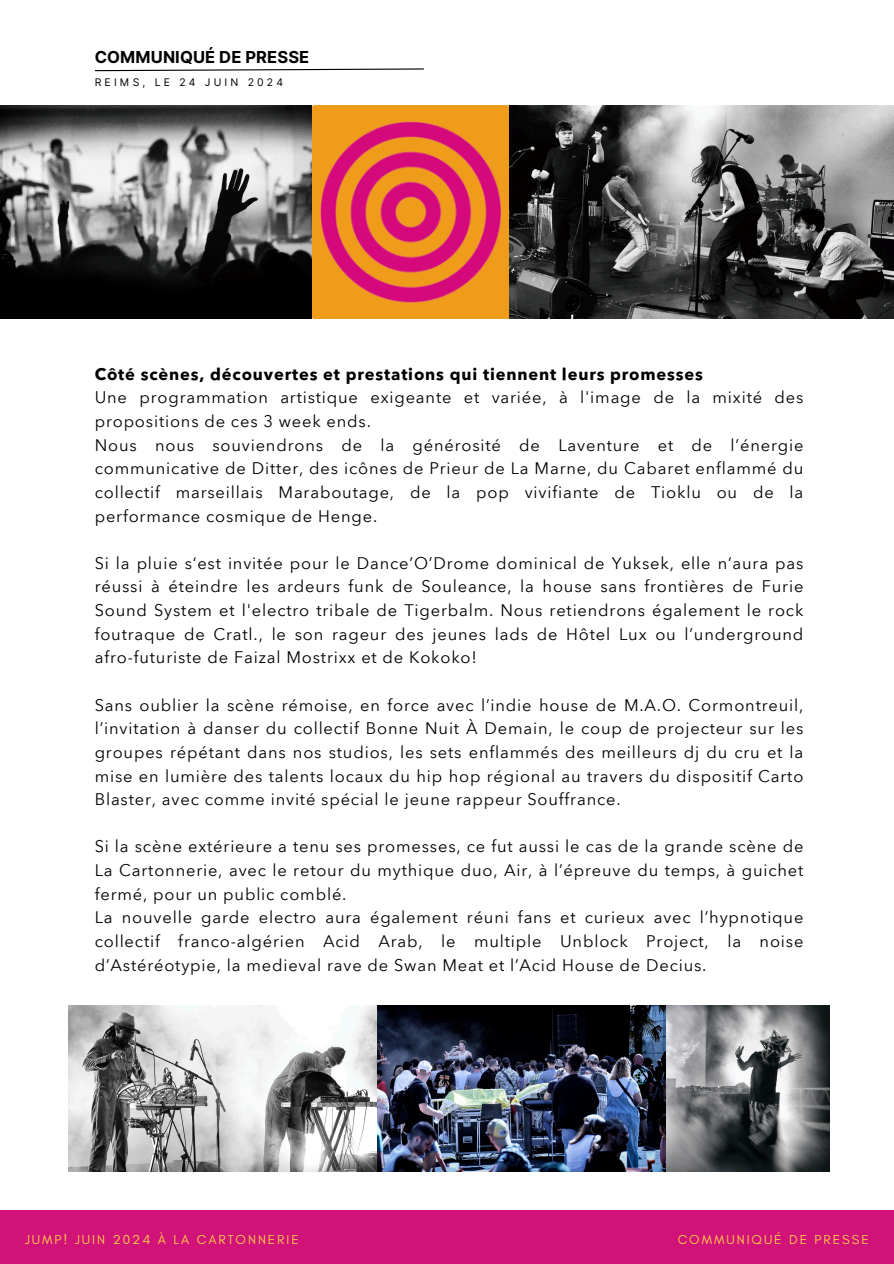
<style>
.page{position:relative;width:894px;height:1264px;background:#fff}
.page>*{position:absolute;margin:0;border:0;box-sizing:border-box;transform-origin:0 0}
.t1{font:16.5px/23.7px "Avenir Next Arabic";letter-spacing:.05em;color:#000}
.t2{font:700 16.5px "Inter";letter-spacing:.005em;color:#000}
.t3{font:13.2px "Glacial Indifference";letter-spacing:.15em;color:#ffcc46}
.t4{font:10.5px "Inter";letter-spacing:.3em;color:#000}
.s1{font-weight:700}
</style>
<div class="page">
<svg style="left:94px;top:68px;width:330px;height:4px"></svg>
<div style="left:0;top:1210px;width:893px;height:53px;background:#d11279"></div>
<img style="left:0;top:105px;width:312px;height:213px">
<img style="left:312px;top:105px;width:203px;height:213px">
<img style="left:509px;top:106px;width:384px;height:212px">
<img style="left:376px;top:1005px;width:453px;height:166px">
<img style="left:69px;top:1005px;width:307px;height:166px">
<p class="t2" style="left:95px;top:47px;width:216px">COMMUNIQUÉ DE PRESSE</p>
<p class="t4" style="left:95px;top:76px;width:190px">REIMS, LE 24 JUIN 2024</p>
<h2 class="t1" style="left:95px;top:362px;width:710px"><span class="s1">Côté scènes, découvertes et prestations qui tiennent leurs promesses<br></span>Une programmation artistique exigeante et variée, à l'image de la mixité des propositions de ces 3 week ends.<br>Nous nous souviendrons de la générosité de Laventure et de l’énergie communicative de Ditter, des icônes de Prieur de La Marne, du Cabaret enflammé du collectif marseillais Maraboutage, de la pop vivifiante de Tioklu ou de la performance cosmique de Henge.</h2>
<h2 class="t1" style="left:95px;top:551px;width:710px;text-align:justify">Si la pluie s‘est invitée pour le Dance’O’Drome dominical de Yuksek, elle n’aura pas réussi à éteindre les ardeurs funk de Souleance, la house sans frontières de Furie Sound System et l'electro tribale de Tigerbalm. Nous retiendrons également le rock foutraque de Cratl., le son rageur des jeunes lads de Hôtel Lux ou l’underground afro-futuriste de Faizal Mostrixx et de Kokoko!</h2>
<h2 class="t1" style="left:95px;top:693px;width:710px;text-align:justify">Sans oublier la scène rémoise, en force avec l’indie house de M.A.O. Cormontreuil, l’invitation à danser du collectif Bonne Nuit À Demain, le coup de projecteur sur les groupes répétant dans nos studios, les sets enflammés des meilleurs dj du cru et la mise en lumière des talents locaux du hip hop régional au travers du dispositif Carto Blaster, avec comme invité spécial le jeune rappeur Souffrance.</h2>
<p class="t1" style="left:95px;top:834px;width:710px">Si la scène extérieure a tenu ses promesses, ce fut aussi le cas de la grande scène de La Cartonnerie, avec le retour du mythique duo, Air, à l’épreuve du temps, à guichet fermé, pour un public comblé.<br>La nouvelle garde electro aura également réuni fans et curieux avec l’hypnotique collectif franco-algérien Acid Arab, le multiple Unblock Project, la noise d’Astéréotypie, la medieval rave de Swan Meat et l’Acid House de Decius.</p>
<h3 class="t3" style="left:25px;top:1231px;width:275px">JUMP! JUIN 2024 À LA CARTONNERIE</h3>
<p class="t3" style="left:677px;top:1231px;width:192px">COMMUNIQUÉ DE PRESSE</p>
</div>
